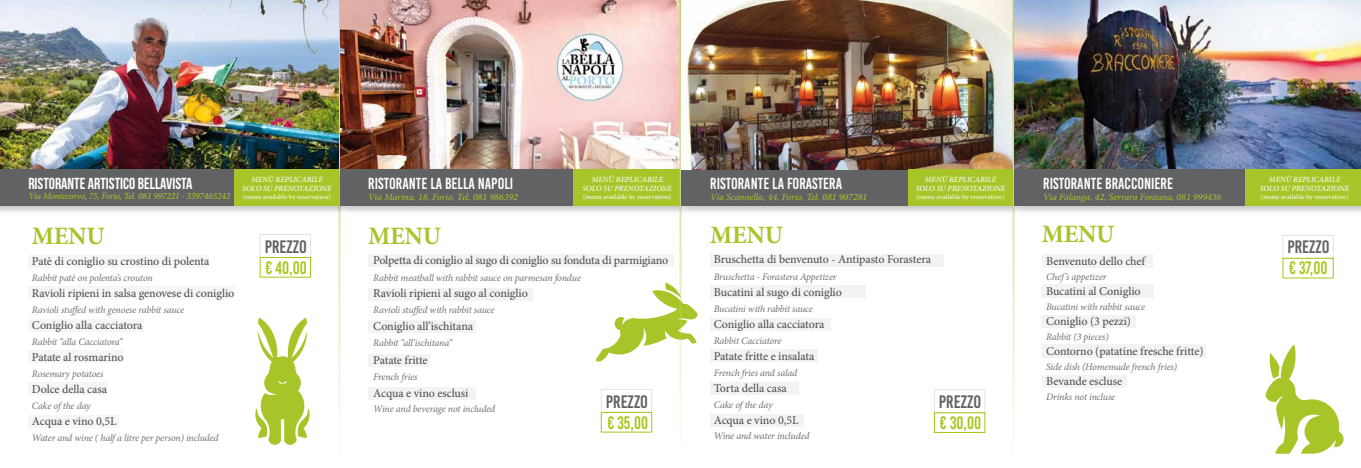
<style>
.page{position:relative;width:1361px;height:468px;background:#fff}
.page>*{position:absolute;margin:0;border:0;box-sizing:border-box;transform-origin:0 0}
.t1{font:700 25px "Minion Pro";letter-spacing:-.01em;color:#a7c528}
.t2{font:18px "Bebas Kai";color:#a7c518;scale:.9 1}
.t3{font:18px "Bebas Kai";color:#616264}
.t4{font:16px "Bebas Kai";color:#fff}
.t5{font:700 16px "Bebas Neue";color:#fff}
.t6{font:500 12px "Minion Pro";letter-spacing:-.01em;color:#535355}
.t7{font:italic 10px "Minion Pro";letter-spacing:-.02em;color:#707172}
.t8{font:italic 9.5px "Minion Pro";letter-spacing:-.005em;color:#a7c528;scale:1.04 1}
.t9{font:italic 500 9.5px "Minion Pro";letter-spacing:-.02em;color:#a7c528}
.t10{font:italic 500 8px/9px "Minion Pro";color:#fff;text-align:center}
.t11{font:7px "Minion Pro";color:#fff}
.s1{font-weight:400}
.s2{font-weight:500}
</style>
<div class="page">
<hr style="left:338px;top:0;width:2px;height:468px;background:#bfd366">
<div style="left:28px;top:255px;width:181px;height:13px;background:#f6f6f6"></div>
<div style="left:28px;top:286px;width:207px;height:13px;background:#f6f6f6"></div>
<div style="left:28px;top:319px;width:116px;height:13px;background:#f6f6f6"></div>
<div style="left:28px;top:350px;width:96px;height:13px;background:#f6f6f6"></div>
<div style="left:28px;top:382px;width:80px;height:13px;background:#f6f6f6"></div>
<div style="left:368px;top:254px;width:306px;height:13px;background:#f3f3f5"></div>
<div style="left:368px;top:288px;width:165px;height:13px;background:#f3f3f5"></div>
<div style="left:368px;top:320px;width:108px;height:13px;background:#f3f3f5"></div>
<div style="left:368px;top:353px;width:62px;height:13px;background:#f3f3f5"></div>
<div style="left:368px;top:387px;width:108px;height:13px;background:#f3f3f5"></div>
<div style="left:28px;top:415px;width:91px;height:13px;background:#f6f6f6"></div>
<img style="left:0;top:0;width:338px;height:168px">
<div style="left:0;top:168px;width:348px;height:47px;background:#000;opacity:.22"></div>
<div style="left:0;top:169px;width:338px;height:37px;background:#616264"></div>
<div style="left:260px;top:234px;width:51px;height:24px;border:1px solid #e3e3e3"></div>
<img style="left:340px;top:0;width:339px;height:168px">
<div style="left:339px;top:168px;width:350px;height:47px;background:#000;opacity:.22"></div>
<div style="left:340px;top:169px;width:339px;height:37px;background:#616264"></div>
<svg style="left:255px;top:317px;width:55px;height:128px"></svg>
<div style="left:260px;top:257px;width:51px;height:21px;border:1px solid #a7c518"></div>
<div style="left:601px;top:389px;width:51px;height:24px;border:1px solid #e3e3e3"></div>
<div style="left:601px;top:412px;width:51px;height:20px;border:1px solid #a7c518"></div>
<svg style="left:595px;top:282px;width:103px;height:80px"></svg>
<div style="left:233px;top:169px;width:105px;height:37px;background:#a7c528"></div>
<div style="left:573px;top:169px;width:106px;height:37px;background:#a7c528"></div>
<hr style="left:679px;top:0;width:2px;height:461px;background:#bfd366">
<div style="left:710px;top:254px;width:233px;height:12px;background:#f3f3f5"></div>
<div style="left:710px;top:414px;width:93px;height:13px;background:#f3f3f5"></div>
<div style="left:710px;top:285px;width:155px;height:13px;background:#f3f3f5"></div>
<div style="left:710px;top:318px;width:121px;height:12px;background:#f3f3f5"></div>
<div style="left:710px;top:349px;width:108px;height:13px;background:#f3f3f5"></div>
<div style="left:710px;top:381px;width:88px;height:13px;background:#f3f3f5"></div>
<div style="left:680px;top:168px;width:342px;height:47px;background:#000;opacity:.22"></div>
<div style="left:681px;top:169px;width:331px;height:37px;background:#616264"></div>
<img style="left:681px;top:0;width:331px;height:169px">
<hr style="left:1012px;top:0;width:2px;height:468px;background:#bfd366">
<img style="left:1014px;top:0;width:347px;height:168px">
<svg style="left:1265px;top:344px;width:78px;height:109px"></svg>
<div style="left:1042px;top:254px;width:110px;height:14px;background:#f3f3f5"></div>
<div style="left:1042px;top:315px;width:94px;height:13px;background:#f3f3f5"></div>
<div style="left:1042px;top:344px;width:164px;height:14px;background:#f3f3f5"></div>
<div style="left:1042px;top:284px;width:112px;height:13px;background:#f3f3f5"></div>
<div style="left:1042px;top:375px;width:84px;height:13px;background:#f3f3f5"></div>
<div style="left:1013px;top:168px;width:348px;height:47px;background:#000;opacity:.22"></div>
<div style="left:1014px;top:169px;width:347px;height:37px;background:#616264"></div>
<div style="left:934px;top:389px;width:51px;height:24px;border:1px solid #e3e3e3"></div>
<div style="left:934px;top:412px;width:51px;height:21px;border:1px solid #a7c518"></div>
<div style="left:1282px;top:235px;width:51px;height:24px;border:1px solid #e3e3e3"></div>
<div style="left:1282px;top:258px;width:51px;height:20px;border:1px solid #a7c518"></div>
<div style="left:908px;top:169px;width:104px;height:37px;background:#a7c528"></div>
<div style="left:1245px;top:169px;width:116px;height:37px;background:#a7c528"></div>
<h3 class="t5" style="left:28px;top:174px;width:166px">RISTORANTE ARTISTICO BELLAVISTA</h3>
<p class="t9" style="left:28px;top:190px;width:203px"><span class="s1">Via Montecorvo, 75, Forio,</span> Tel. 081 997221 - 3397465242</p>
<p class="t10" style="left:242px;top:175px;width:91px">MENÙ REPLICABILE<br>SOLO SU PRENOTAZIONE</p>
<p class="t11" style="left:243px;top:192px;width:89px">(menu available by reservation)</p>
<h3 class="t4" style="left:368px;top:175px;width:146px">RISTORANTE LA BELLA NAPOLI</h3>
<p class="t8" style="left:368px;top:190px;width:145px">Via Marina, 18, Forio, <span class="s2">Tel. 081 986392</span></p>
<p class="t10" style="left:582px;top:175px;width:91px">MENÙ REPLICABILE<br>SOLO SU PRENOTAZIONE</p>
<p class="t11" style="left:583px;top:192px;width:89px">(menu available by reservation)</p>
<h3 class="t4" style="left:710px;top:175px;width:133px">RISTORANTE LA FORASTERA</h3>
<p class="t8" style="left:710px;top:191px;width:152px">Via Scannella, 44, Forio, Tel. <span class="s2">081 907281</span></p>
<p class="t10" style="left:915px;top:175px;width:91px">MENÙ REPLICABILE<br>SOLO SU PRENOTAZIONE</p>
<p class="t11" style="left:916px;top:192px;width:89px">(menu available by reservation)</p>
<h3 class="t4" style="left:1043px;top:175px;width:131px">RISTORANTE BRACCONIERE</h3>
<p class="t8" style="left:1043px;top:190px;width:173px">Via Falanga, 42, Serrara Fontana, 081 999436</p>
<p class="t10" style="left:1259px;top:175px;width:91px">MENÙ REPLICABILE<br>SOLO SU PRENOTAZIONE</p>
<p class="t11" style="left:1260px;top:192px;width:89px">(menu available by reservation)</p>
<h1 class="t1" style="left:32px;top:219px;width:74px">MENU</h1>
<h1 class="t1" style="left:368px;top:219px;width:74px">MENU</h1>
<h2 class="t3" style="left:265px;top:237px;width:44px">PREZZO</h2>
<h1 class="t1" style="left:710px;top:217px;width:74px">MENU</h1>
<h1 class="t1" style="left:1042px;top:216px;width:74px">MENU</h1>
<p class="t6" style="left:32px;top:253px;width:179px">Patè di coniglio su crostino di polenta</p>
<p class="t7" style="left:32px;top:270px;width:122px">Rabbit patè on polenta’s crouton</p>
<p class="t6" style="left:32px;top:285px;width:204px">Ravioli ripieni in salsa genovese di coniglio</p>
<p class="t7" style="left:32px;top:302px;width:154px">Ravioli stuffed with genoese rabbit sauce</p>
<p class="t6" style="left:32px;top:317px;width:112px">Coniglio alla cacciatora</p>
<p class="t7" style="left:32px;top:334px;width:92px">Rabbit “alla Cacciatora”</p>
<p class="t6" style="left:32px;top:349px;width:93px">Patate al rosmarino</p>
<p class="t7" style="left:32px;top:366px;width:73px">Rosemary potatoes</p>
<p class="t6" style="left:32px;top:381px;width:77px">Dolce della casa</p>
<p class="t7" style="left:32px;top:398px;width:60px">Cake of the day</p>
<p class="t6" style="left:32px;top:413px;width:86px">Acqua e vino 0,5L</p>
<p class="t7" style="left:32px;top:430px;width:188px">Water and wine ( half a litre per person) included</p>
<h2 class="t2" style="left:265px;top:258px;width:48px">€ 40,00</h2>
<p class="t6" style="left:373px;top:252px;width:296px">Polpetta di coniglio al sugo di coniglio su fonduta di parmigiano</p>
<p class="t7" style="left:373px;top:271px;width:209px">Rabbit meatball with rabbit sauce on parmesan fondue</p>
<p class="t6" style="left:373px;top:285px;width:156px">Ravioli ripieni al sugo al coniglio</p>
<p class="t7" style="left:373px;top:303px;width:123px">Ravioli stuffed with rabbit sauce</p>
<p class="t6" style="left:373px;top:318px;width:101px">Coniglio all’ischitana</p>
<p class="t7" style="left:373px;top:336px;width:80px">Rabbit “all’ischitana”</p>
<p class="t6" style="left:373px;top:351px;width:56px">Patate fritte</p>
<p class="t7" style="left:373px;top:369px;width:46px">French fries</p>
<p class="t6" style="left:373px;top:384px;width:97px">Acqua e vino esclusi</p>
<p class="t7" style="left:373px;top:401px;width:124px">Wine and beverage not included</p>
<h2 class="t3" style="left:606px;top:391px;width:44px">PREZZO</h2>
<h2 class="t2" style="left:607px;top:413px;width:47px">€ 35,00</h2>
<p class="t6" style="left:714px;top:251px;width:219px">Bruschetta di benvenuto - Antipasto Forastera</p>
<p class="t7" style="left:714px;top:269px;width:124px">Bruschetta - Forastera Appetizer</p>
<p class="t6" style="left:714px;top:283px;width:130px">Bucatini al sugo di coniglio</p>
<p class="t7" style="left:714px;top:301px;width:101px">Bucatini with rabbit sauce</p>
<p class="t6" style="left:714px;top:315px;width:112px">Coniglio alla cacciatora</p>
<p class="t7" style="left:714px;top:333px;width:69px">Rabbit Cacciatore</p>
<p class="t6" style="left:714px;top:347px;width:102px">Patate fritte e insalata</p>
<p class="t7" style="left:714px;top:365px;width:85px">French fries and salad</p>
<p class="t6" style="left:714px;top:379px;width:74px">Torta della casa</p>
<p class="t7" style="left:714px;top:397px;width:60px">Cake of the day</p>
<p class="t6" style="left:714px;top:411px;width:86px">Acqua e vino 0,5L</p>
<p class="t7" style="left:714px;top:428px;width:97px">Wine and water included</p>
<h2 class="t3" style="left:939px;top:392px;width:44px">PREZZO</h2>
<h2 class="t2" style="left:940px;top:413px;width:47px">€ 30,00</h2>
<p class="t6" style="left:1046px;top:253px;width:101px">Benvenuto dello chef</p>
<p class="t7" style="left:1046px;top:269px;width:62px">Chef’s appetizer</p>
<p class="t6" style="left:1046px;top:283px;width:96px">Bucatini al Coniglio</p>
<p class="t7" style="left:1046px;top:299px;width:101px">Bucatini with rabbit sauce</p>
<p class="t6" style="left:1046px;top:313px;width:86px">Coniglio (3 pezzi)</p>
<p class="t7" style="left:1046px;top:329px;width:64px">Rabbit (3 pieces)</p>
<p class="t6" style="left:1046px;top:343px;width:159px">Contorno (patatine fresche fritte)</p>
<p class="t7" style="left:1046px;top:359px;width:133px">Side dish (Homemade french fries)</p>
<p class="t6" style="left:1046px;top:373px;width:78px">Bevande escluse</p>
<p class="t7" style="left:1046px;top:389px;width:71px">Drinks not incluse</p>
<h2 class="t3" style="left:1287px;top:237px;width:44px">PREZZO</h2>
<h2 class="t2" style="left:1289px;top:258px;width:44px">€ 37,00</h2>
</div>
